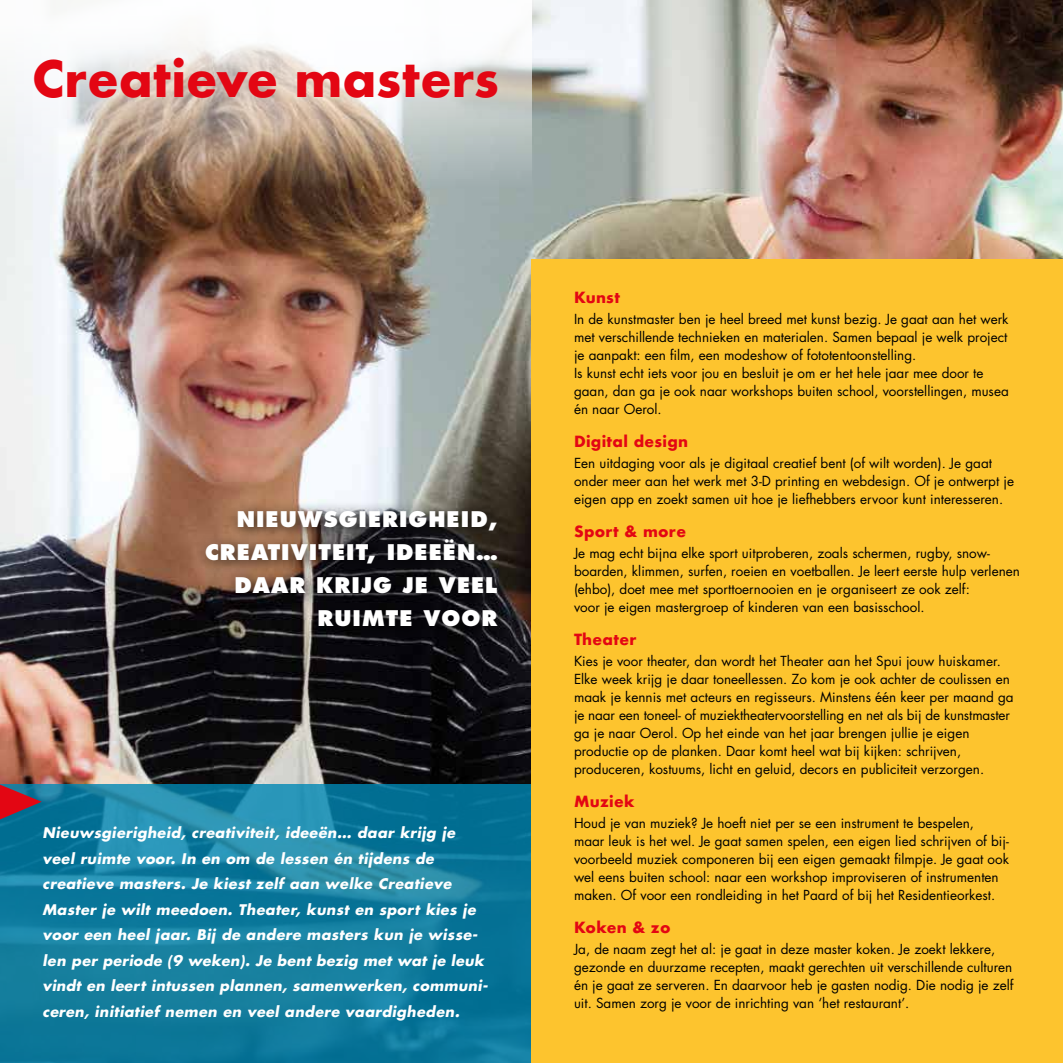
<style>
.page{position:relative;width:1063px;height:1063px;background:#fff}
.page>*{position:absolute;margin:0;border:0;box-sizing:border-box;transform-origin:0 0}
.t1{font:700 48.45px "Futura";color:#e30613}
.t2{font:800 21px/33.2px "Futura";letter-spacing:.05em;color:#fff;text-align:right}
.t3{font:700 15px "Futura";letter-spacing:.02em;color:#e30613}
.t4{font:italic 700 14.25px/25.5px "Futura";letter-spacing:.03em;color:#fff}
.t5{font:13.5px/18px "Futura";color:#000}
</style>
<div class="page">
<img style="left:0;top:0;width:1063px;height:784px">
<div style="left:195px;top:500px;width:319px;height:143px;background:#000;opacity:.75"></div>
<svg style="left:0;top:784px;width:531px;height:279px;background:#127d9e"></svg>
<svg style="left:0;top:785px;width:42px;height:34px"></svg>
<svg style="left:0;top:0;width:531px;height:187px"></svg>
<div style="left:531px;top:259px;width:532px;height:804px;background:#fdc42e"></div>
<h1 class="t1" style="left:32px;top:43px;width:468px">Creatieve masters</h1>
<h2 class="t2" style="left:205px;top:503px;width:294px">NIEUWSGIERIGHEID,<br>CREATIVITEIT, IDEEËN…<br>DAAR KRIJG JE VEEL<br>RUIMTE VOOR</h2>
<p class="t4" style="left:43px;top:820px;width:447px">Nieuwsgierigheid, creativiteit, ideeën… daar krijg je veel ruimte voor. In en om de lessen én tijdens de creatieve masters. Je kiest zelf aan welke Creatieve Master je wilt meedoen. Theater, kunst en sport kies je voor een heel jaar. Bij de andere masters kun je wisse&shy;len per periode (9 weken). Je bent bezig met wat je leuk vindt en leert intussen plannen, samenwerken, communi&shy;ceren, initiatief nemen en veel andere vaardigheden.</p>
<p class="t3" style="left:574px;top:287px;width:48px">Kunst</p>
<p class="t5" style="left:574px;top:310px;width:436px">In de kunstmaster ben je heel breed met kunst bezig. Je gaat aan het werk met verschillende technieken en materialen. Samen bepaal je welk project je aanpakt: een film, een modeshow of fototentoonstelling.<br>Is kunst echt iets voor jou en besluit je om er het hele jaar mee door te gaan, dan ga je ook naar workshops buiten school, voorstellingen, musea én naar Oerol.</p>
<p class="t3" style="left:574px;top:431px;width:116px">Digital design</p>
<p class="t5" style="left:574px;top:454px;width:442px">Een uitdaging voor als je digitaal creatief bent (of wilt worden). Je gaat onder meer aan het werk met 3-D printing en webdesign. Of je ontwerpt je eigen app en zoekt samen uit hoe je liefhebbers ervoor kunt interesseren.</p>
<p class="t3" style="left:574px;top:521px;width:114px">Sport &amp; more</p>
<p class="t5" style="left:574px;top:544px;width:447px">Je mag echt bijna elke sport uitproberen, zoals schermen, rugby, snow&shy;boarden, klimmen, surfen, roeien en voetballen. Je leert eerste hulp verlenen (ehbo), doet mee met sporttoernooien en je organiseert ze ook zelf:<br>voor je eigen mastergroep of kinderen van een basisschool.</p>
<p class="t3" style="left:574px;top:629px;width:64px">Theater</p>
<p class="t5" style="left:574px;top:652px;width:441px">Kies je voor theater, dan wordt het Theater aan het Spui jouw huiskamer.<br>Elke week krijg je daar toneellessen. Zo kom je ook achter de coulissen en maak je kennis met acteurs en regisseurs. Minstens één keer per maand ga je naar een toneel- of muziektheatervoorstelling en net als bij de kunstmaster ga je naar Oerol. Op het einde van het jaar brengen jullie je eigen productie op de planken. Daar komt heel wat bij kijken: schrijven, produceren, kostuums, licht en geluid, decors en publiciteit verzorgen.</p>
<p class="t3" style="left:574px;top:791px;width:62px">Muziek</p>
<p class="t5" style="left:574px;top:814px;width:437px">Houd je van muziek? Je hoeft niet per se een instrument te bespelen,<br>maar leuk is het wel. Je gaat samen spelen, een eigen lied schrijven of bij&shy;voorbeeld muziek componeren bij een eigen gemaakt filmpje. Je gaat ook wel eens buiten school: naar een workshop improviseren of instrumenten maken. Of voor een rondleiding in het Paard of bij het Residentieorkest.</p>
<p class="t3" style="left:574px;top:917px;width:98px">Koken &amp; zo</p>
<p class="t5" style="left:574px;top:940px;width:441px">Ja, de naam zegt het al: je gaat in deze master koken. Je zoekt lekkere, gezonde en duurzame recepten, maakt gerechten uit verschillende culturen én je gaat ze serveren. En daarvoor heb je gasten nodig. Die nodig je zelf uit. Samen zorg je voor de inrichting van ‘het restaurant’.</p>
</div>
